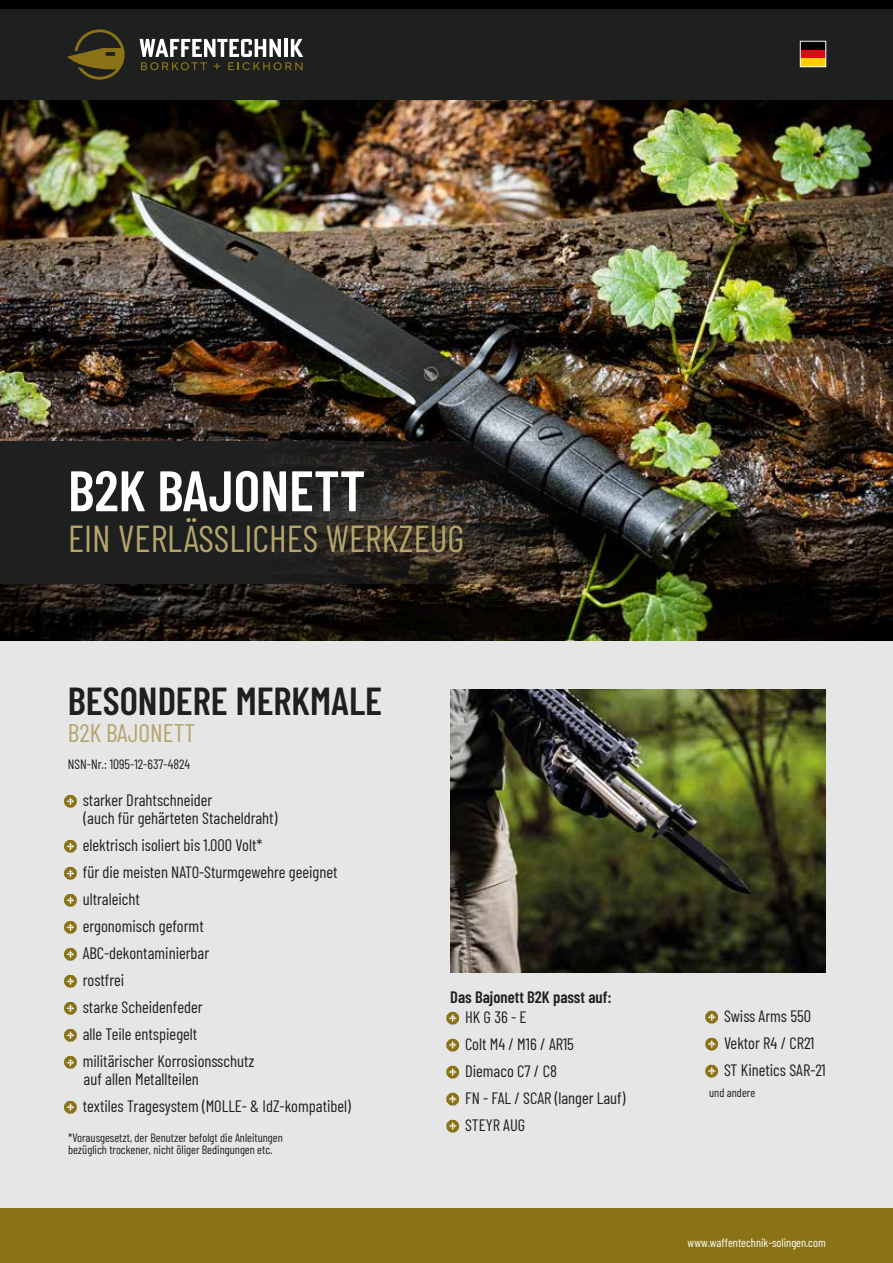
<style>
.page{position:relative;width:893px;height:1263px;background:#fff}
.page>*{position:absolute;margin:0;border:0;box-sizing:border-box;transform-origin:0 0}
.t1{font:600 57px "Barlow Condensed";color:#fff}
.t2{font:600 39px "Barlow Condensed";color:#1e1f1f}
.t3{font:37.5px "Barlow Condensed";color:#b3a56b}
.t4{font:25.5px "Barlow Condensed";color:#b3a56b}
.t5{font:16.5px/18px "Barlow Condensed";color:#1e1f1f}
.t6{font:600 16.5px "Barlow Condensed";color:#1e1f1f}
.t7{font:13.5px "Barlow Condensed";color:#1e1f1f}
.t8{font:12px/12px "Barlow Condensed";color:#1e1f1f}
.t9{font:12px "Barlow Condensed";color:#fff}
.s1{color:#897316}
</style>
<div class="page">
<div style="left:0;top:640px;width:893px;height:623px;background:#e6e6e7"></div>
<div style="left:0;top:8px;width:893px;height:93px;background:#1e1f1f"></div>
<img style="left:0;top:101px;width:893px;height:539px">
<div style="left:0;top:0;width:893px;height:8px;background:#000"></div>
<svg style="left:139px;top:39px;width:164px;height:31px"></svg>
<svg style="left:67px;top:29px;width:58px;height:51px"></svg>
<svg style="left:0;top:441px;width:579px;height:142px;background:#252322"></svg>
<div style="left:0;top:1209px;width:893px;height:54px;background:#897316"></div>
<img style="left:450px;top:689px;width:376px;height:283px">
<svg style="left:67px;top:798px;width:7px;height:7px"></svg>
<svg style="left:67px;top:843px;width:7px;height:7px"></svg>
<svg style="left:67px;top:870px;width:7px;height:7px"></svg>
<svg style="left:67px;top:897px;width:7px;height:7px"></svg>
<svg style="left:67px;top:951px;width:7px;height:7px"></svg>
<svg style="left:67px;top:978px;width:7px;height:7px"></svg>
<svg style="left:67px;top:1005px;width:7px;height:7px"></svg>
<svg style="left:67px;top:1032px;width:7px;height:7px"></svg>
<svg style="left:67px;top:1059px;width:7px;height:7px"></svg>
<svg style="left:67px;top:924px;width:7px;height:7px"></svg>
<svg style="left:449px;top:1015px;width:7px;height:7px"></svg>
<svg style="left:449px;top:1041px;width:7px;height:7px"></svg>
<svg style="left:449px;top:1095px;width:7px;height:7px"></svg>
<svg style="left:449px;top:1122px;width:7px;height:7px"></svg>
<svg style="left:449px;top:1068px;width:7px;height:7px"></svg>
<svg style="left:708px;top:1014px;width:7px;height:7px"></svg>
<svg style="left:709px;top:1041px;width:6px;height:7px"></svg>
<svg style="left:709px;top:1068px;width:6px;height:7px"></svg>
<svg style="left:67px;top:1104px;width:7px;height:7px"></svg>
<div style="left:800px;top:41px;width:26px;height:9px;background:#020203"></div>
<div style="left:800px;top:50px;width:26px;height:8px;background:#dc0c15"></div>
<div style="left:800px;top:58px;width:26px;height:9px;background:#ffcd02"></div>
<h1 class="t1" style="left:68px;top:450px;width:299px">B2K BAJONETT</h1>
<h3 class="t3" style="left:68px;top:511px;width:398px">EIN VERLÄSSLICHES WERKZEUG</h3>
<h2 class="t2" style="left:68px;top:673px;width:316px">BESONDERE MERKMALE</h2>
<h3 class="t4" style="left:68px;top:715px;width:129px">B2K BAJONETT</h3>
<p class="t7" style="left:68px;top:755px;width:124px">NSN-Nr.: 1095-12-637-4824</p>
<p class="t5" style="left:84px;top:789px;width:195px;text-indent:-16px"><span class="s1">•</span> starker Drahtschneider<br>(auch für gehärteten Stacheldraht)</p>
<p class="t5" style="left:68px;top:834px;width:196px"><span class="s1">•</span> elektrisch isoliert bis 1.000 Volt*</p>
<p class="t5" style="left:68px;top:861px;width:271px"><span class="s1">•</span> für die meisten NATO-Sturmgewehre geeignet</p>
<p class="t5" style="left:68px;top:888px;width:73px"><span class="s1">•</span> ultraleicht</p>
<p class="t5" style="left:68px;top:915px;width:137px"><span class="s1">•</span> ergonomisch geformt</p>
<p class="t5" style="left:68px;top:942px;width:143px"><span class="s1">•</span> ABC-dekontaminierbar</p>
<p class="t5" style="left:68px;top:969px;width:58px"><span class="s1">•</span> rostfrei</p>
<p class="t5" style="left:68px;top:996px;width:136px"><span class="s1">•</span> starke Scheidenfeder</p>
<p class="t5" style="left:68px;top:1023px;width:131px"><span class="s1">•</span> alle Teile entspiegelt</p>
<p class="t5" style="left:84px;top:1050px;width:172px;text-indent:-16px"><span class="s1">•</span> militärischer Korrosionsschutz auf allen Metallteilen</p>
<p class="t5" style="left:68px;top:1095px;width:284px"><span class="s1">•</span> textiles Tragesystem (MOLLE- &amp; IdZ-kompatibel)</p>
<p class="t8" style="left:68px;top:1130px;width:216px">*Vorausgesetzt, der Benutzer befolgt die Anleitungen bezüglich trockener, nicht öliger Bedingungen etc.</p>
<p class="t6" style="left:450px;top:985px;width:163px">Das Bajonett B2K passt auf:</p>
<p class="t5" style="left:450px;top:1006px;width:78px"><span class="s1">•</span> HK G 36 - E</p>
<p class="t5" style="left:450px;top:1033px;width:125px"><span class="s1">•</span> Colt M4 / M16 / AR15</p>
<p class="t5" style="left:450px;top:1060px;width:108px"><span class="s1">•</span> Diemaco C7 / C8</p>
<p class="t5" style="left:450px;top:1087px;width:177px"><span class="s1">•</span> FN - FAL / SCAR (langer Lauf)</p>
<p class="t5" style="left:450px;top:1114px;width:76px"><span class="s1">•</span> STEYR AUG</p>
<p class="t5" style="left:709px;top:1005px;width:103px"><span class="s1">•</span> Swiss Arms 550</p>
<p class="t5" style="left:709px;top:1032px;width:107px"><span class="s1">•</span> Vektor R4 / CR21</p>
<p class="t5" style="left:709px;top:1059px;width:118px"><span class="s1">•</span> ST Kinetics SAR-21</p>
<p class="t8" style="left:709px;top:1085px;width:47px">und andere</p>
<p class="t9" style="left:687px;top:1234px;width:140px">www.waffentechnik-solingen.com</p>
</div>
